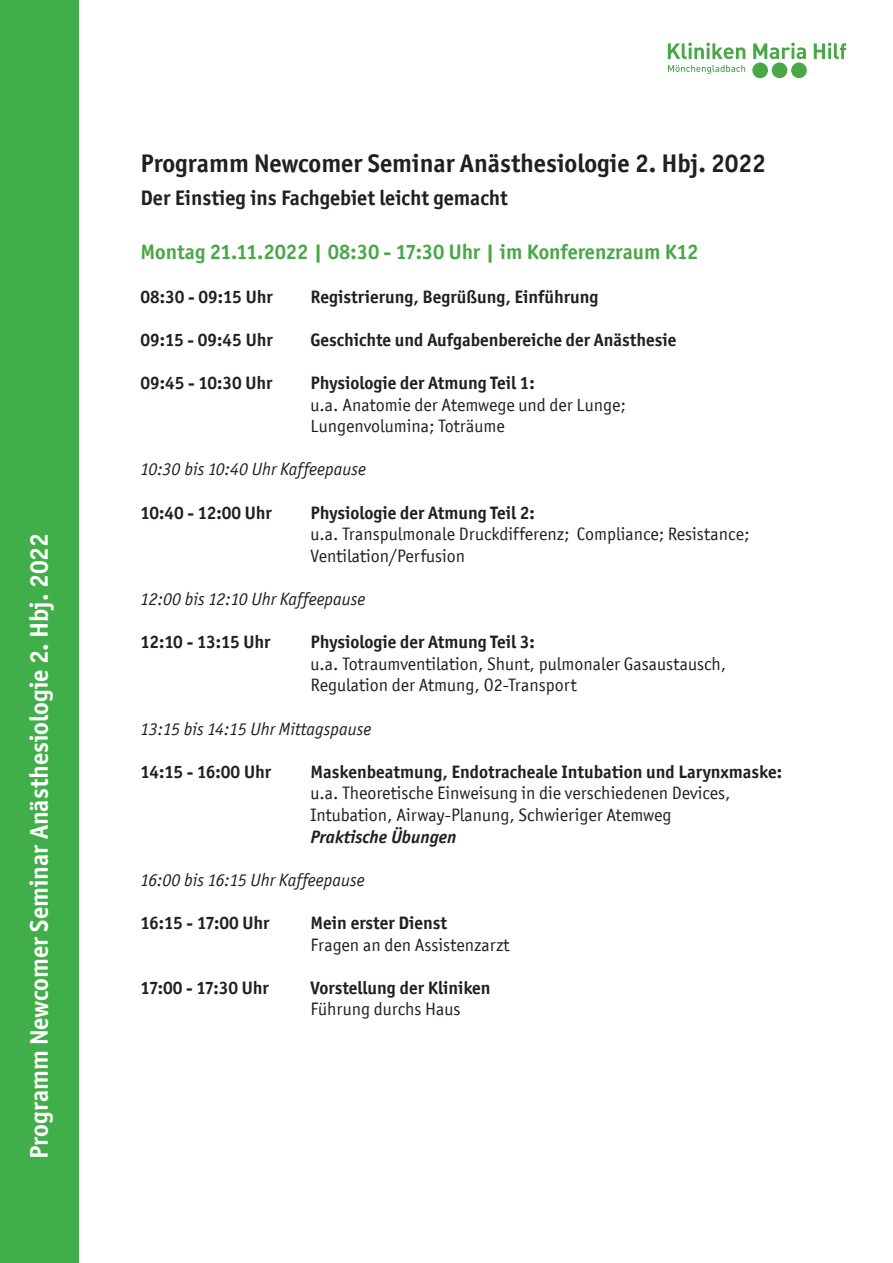
<style>
.page{position:relative;width:893px;height:1263px;background:#fff}
.page>*{position:absolute;margin:0;border:0;box-sizing:border-box;transform-origin:0 0}
.t1{font:700 25.5px "Officina San ITC";color:#231f20}
.t2{font:700 25.5px "Officina San ITC";color:#fff}
.t3{font:700 21px "Officina San ITC";color:#4aa748}
.t4{font:700 21px "Officina San ITC";color:#231f20}
.t5{font:18px/21.6px "Officina San ITC";color:#231f20}
.t6{font:700 18px "Officina San ITC";color:#231f20}
.t7{font:italic 18px "Officina San ITC";color:#231f20}
.t8{font:700 18px "Officina San ITC";letter-spacing:-.02em;color:#231f20}
.t9{font:italic 700 18px "Officina San ITC";color:#231f20}
.t10{font:700 18px "Officina San ITC";letter-spacing:-.03em;color:#231f20}
</style>
<div class="page">
<svg style="left:668px;top:43px;width:178px;height:16px"></svg>
<svg style="left:668px;top:65px;width:77px;height:9px"></svg>
<div style="left:772px;top:62px;width:15px;height:16px;background:#4aa748;border-radius:50%"></div>
<div style="left:791px;top:62px;width:16px;height:16px;background:#4aa748;border-radius:50%"></div>
<div style="left:752px;top:62px;width:16px;height:16px;background:#4aa748;border-radius:50%"></div>
<div style="left:0;top:0;width:79px;height:1263px;background:#40ae49"></div>
<h1 class="t2" style="left:23px;top:1159px;width:627px;rotate:-90deg">Programm Newcomer Seminar Anästhesiologie 2. Hbj. 2022</h1>
<h1 class="t1" style="left:141px;top:148px;width:627px">Programm Newcomer Seminar Anästhesiologie 2. Hbj. 2022</h1>
<p class="t4" style="left:141px;top:185px;width:369px">Der Einstieg ins Fachgebiet leicht gemacht</p>
<p class="t3" style="left:141px;top:239px;width:559px">Montag 21.11.2022 | 08:30 - 17:30 Uhr | im Konferenzraum K12</p>
<p class="t6" style="left:141px;top:285px;width:134px">08:30 - 09:15 Uhr</p>
<p class="t6" style="left:311px;top:285px;width:289px">Registrierung, Begrüßung, Einführung</p>
<p class="t6" style="left:141px;top:328px;width:134px">09:15 - 09:45 Uhr</p>
<p class="t6" style="left:311px;top:328px;width:367px">Geschichte und Aufgabenbereiche der Anästhesie</p>
<p class="t6" style="left:141px;top:372px;width:133px">09:45 - 10:30 Uhr</p>
<p class="t6" style="left:311px;top:372px;width:226px">Physiologie der Atmung Teil 1:</p>
<p class="t5" style="left:311px;top:394px;width:317px">u.a. Anatomie der Atemwege und der Lunge;<br>Lungenvolumina; Toträume</p>
<p class="t7" style="left:141px;top:459px;width:227px">10:30 bis 10:40 Uhr Kaffeepause</p>
<p class="t6" style="left:141px;top:501px;width:133px">10:40 - 12:00 Uhr</p>
<p class="t6" style="left:311px;top:501px;width:226px">Physiologie der Atmung Teil 2:</p>
<p class="t5" style="left:311px;top:523px;width:440px">u.a. Transpulmonale Druckdifferenz; Compliance; Resistance;<br>Ventilation/Perfusion</p>
<p class="t7" style="left:141px;top:589px;width:227px">12:00 bis 12:10 Uhr Kaffeepause</p>
<p class="t10" style="left:141px;top:631px;width:132px">12:10 - 13:15 Uhr</p>
<p class="t6" style="left:311px;top:631px;width:226px">Physiologie der Atmung Teil 3:</p>
<p class="t5" style="left:311px;top:653px;width:417px">u.a. Totraumventilation, Shunt, pulmonaler Gasaustausch,<br>Regulation der Atmung, O2-Transport</p>
<p class="t7" style="left:141px;top:718px;width:232px">13:15 bis 14:15 Uhr Mittagspause</p>
<p class="t8" style="left:141px;top:760px;width:132px">14:15 - 16:00 Uhr</p>
<p class="t6" style="left:311px;top:760px;width:473px">Maskenbeatmung, Endotracheale Intubation und Larynxmaske:</p>
<p class="t5" style="left:311px;top:782px;width:421px">u.a. Theoretische Einweisung in die verschiedenen Devices,<br>Intubation, Airway-Planung, Schwieriger Atemweg</p>
<p class="t9" style="left:311px;top:826px;width:147px">Praktische Übungen</p>
<p class="t7" style="left:141px;top:870px;width:226px">16:00 bis 16:15 Uhr Kaffeepause</p>
<p class="t8" style="left:141px;top:912px;width:131px">16:15 - 17:00 Uhr</p>
<p class="t6" style="left:311px;top:912px;width:138px">Mein erster Dienst</p>
<p class="t5" style="left:311px;top:934px;width:200px">Fragen an den Assistenzarzt</p>
<p class="t6" style="left:141px;top:976px;width:130px">17:00 - 17:30 Uhr</p>
<p class="t6" style="left:311px;top:976px;width:181px">Vorstellung der Kliniken</p>
<p class="t5" style="left:311px;top:998px;width:151px">Führung durchs Haus</p>
</div>
